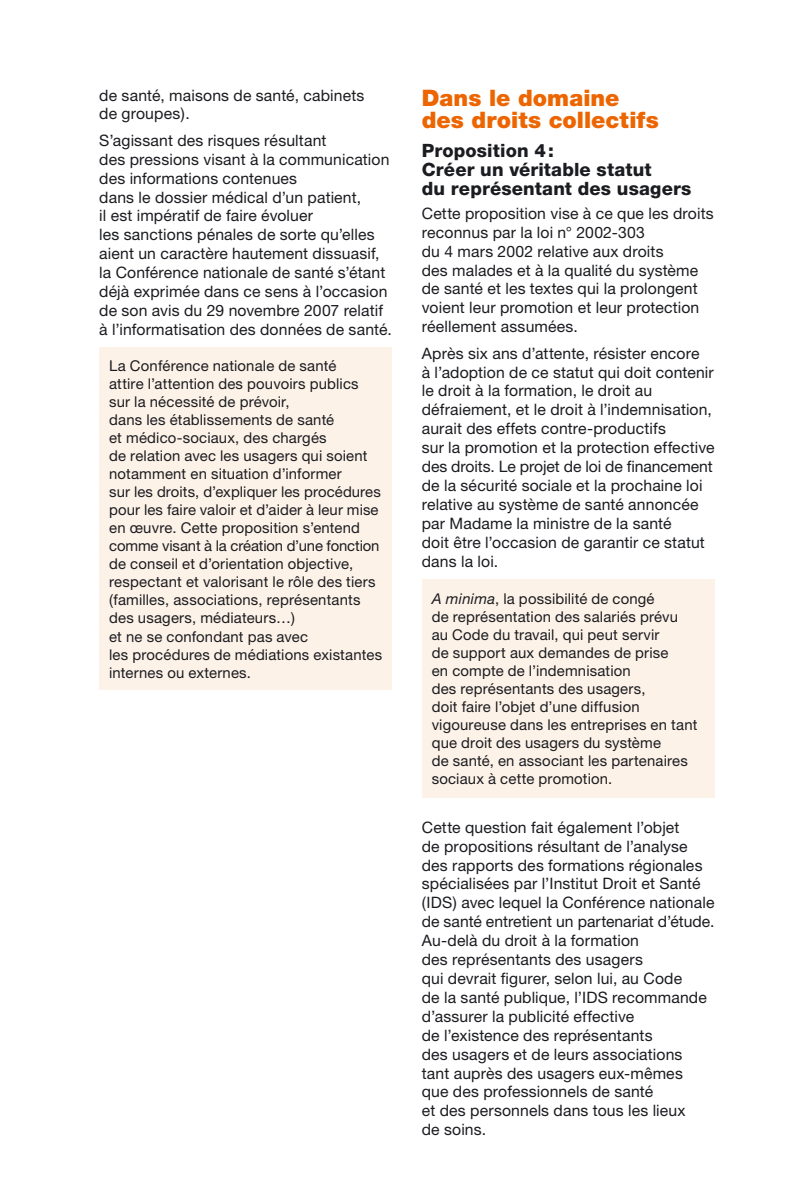
<style>
.page{position:relative;width:794px;height:1191px;background:#fff}
.page>*{position:absolute;margin:0;border:0;box-sizing:border-box;transform-origin:0 0}
.t1{font:900 22.75px/22.8px "Helvetica Neue";color:#ec6500}
.t2{font:800 18.38px/18.9px "Helvetica Neue";letter-spacing:.01em;color:#1b1c20}
.t3{font:15.75px/18.9px "Helvetica Neue";letter-spacing:.01em;color:#1b1c20}
.t4{font:14.88px/18px "Helvetica Neue";letter-spacing:.01em;color:#1b1c20}
.s1{font-style:italic}
</style>
<div class="page">
<div style="left:99px;top:348px;width:293px;height:342px;background:#fdf2e8"></div>
<div style="left:422px;top:579px;width:292px;height:219px;background:#fdf2e8"></div>
<p class="t3" style="left:99px;top:85px;width:267px">de santé, maisons de santé, cabinets de groupes).</p>
<p class="t3" style="left:99px;top:131px;width:294px">S’agissant des risques résultant<br>des pressions visant à la communication des informations contenues<br>dans le dossier médical d’un patient,<br>il est impératif de faire évoluer<br>les sanctions pénales de sorte qu’elles aient un caractère hautement dissuasif, la Conférence nationale de santé s’étant déjà exprimée dans ce sens à l’occasion de son avis du 29 novembre 2007 relatif à l’informatisation des données de santé.</p>
<p class="t4" style="left:109px;top:356px;width:274px">La Conférence nationale de santé<br>attire l’attention des pouvoirs publics sur la nécessité de prévoir,<br>dans les établissements de santé<br>et médico-sociaux, des chargés<br>de relation avec les usagers qui soient notamment en situation d’informer<br>sur les droits, d’expliquer les procédures pour les faire valoir et d’aider à leur mise en œuvre. Cette proposition s’entend comme visant à la création d’une fonction de conseil et d’orientation objective, respectant et valorisant le rôle des tiers (familles, associations, représentants des usagers, médiateurs…)<br>et ne se confondant pas avec<br>les procédures de médiations existantes internes ou externes.</p>
<h1 class="t1" style="left:422px;top:86px;width:238px">Dans le domaine des droits collectifs</h1>
<p class="t2" style="left:422px;top:141px;width:271px">Proposition 4:<br>Créer un véritable statut<br>du représentant des usagers</p>
<p class="t3" style="left:422px;top:204px;width:293px">Cette proposition vise à ce que les droits reconnus par la loi n° 2002-303<br>du 4 mars 2002 relative aux droits<br>des malades et à la qualité du système de santé et les textes qui la prolongent voient leur promotion et leur protection réellement assumées.</p>
<p class="t3" style="left:422px;top:343px;width:294px">Après six ans d’attente, résister encore<br>à l’adoption de ce statut qui doit contenir le droit à la formation, le droit au défraiement, et le droit à l’indemnisation, aurait des effets contre-productifs<br>sur la promotion et la protection effective des droits. Le projet de loi de financement de la sécurité sociale et la prochaine loi relative au système de santé annoncée par Madame la ministre de la santé<br>doit être l’occasion de garantir ce statut dans la loi.</p>
<p class="t4" style="left:432px;top:589px;width:267px"><span class="s1">A minima</span>, la possibilité de congé<br>de représentation des salariés prévu au Code du travail, qui peut servir<br>de support aux demandes de prise<br>en compte de l’indemnisation<br>des représentants des usagers,<br>doit faire l’objet d’une diffusion vigoureuse dans les entreprises en tant que droit des usagers du système<br>de santé, en associant les partenaires sociaux à cette promotion.</p>
<p class="t3" style="left:422px;top:817px;width:294px">Cette question fait également l’objet<br>de propositions résultant de l’analyse des rapports des formations régionales spécialisées par l’Institut Droit et Santé (IDS) avec lequel la Conférence nationale de santé entretient un partenariat d’étude.<br>Au-delà du droit à la formation<br>des représentants des usagers<br>qui devrait figurer, selon lui, au Code<br>de la santé publique, l’IDS recommande d’assurer la publicité effective<br>de l’existence des représentants<br>des usagers et de leurs associations<br>tant auprès des usagers eux-mêmes<br>que des professionnels de santé<br>et des personnels dans tous les lieux<br>de soins.</p>
</div>
